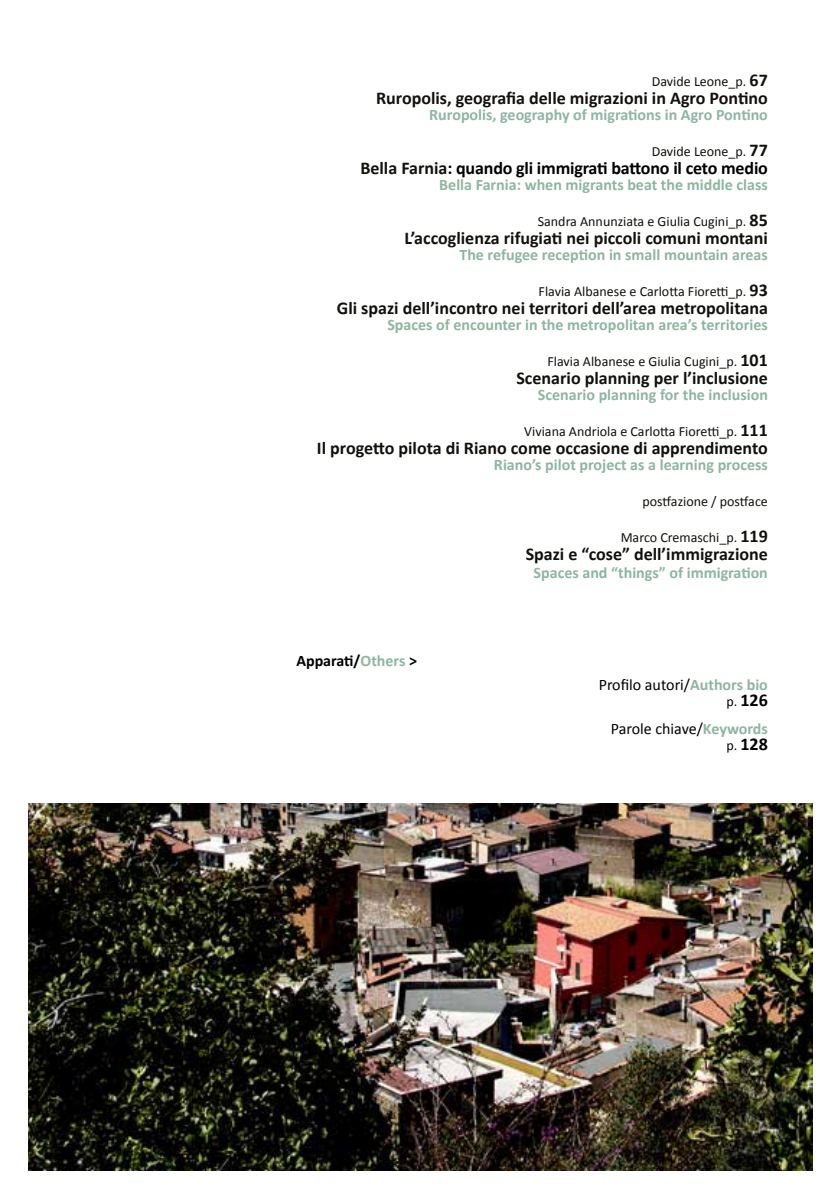
<style>
.page{position:relative;width:840px;height:1191px;background:#fff}
.page>*{position:absolute;margin:0;border:0;box-sizing:border-box;transform-origin:0 0}
.t1{font:700 18px "Calibri";color:#12110c}
.t2{font:700 18px "Calibri";letter-spacing:-.01em;color:#000}
.t3{font:700 16px "Calibri";color:#8eb6a0}
.t4{font:16px "Calibri";color:#000}
.t5{font:700 16px "Calibri";color:#000}
.t6{font:14px "Calibri";color:#12110c}
.s1{font-weight:700;font-size:18px}
.s2{color:#12110c}
.s3{color:#8eb6a0}
.s4{font-weight:700;color:#8eb6a0}
.s5{font-weight:400;font-size:14px}
</style>
<div class="page">
<img style="left:29px;top:803px;width:782px;height:368px">
<p class="t6" style="left:651px;top:72px;width:117px">Davide Leone_p. <span class="s1">67</span></p>
<p class="t1" style="left:376px;top:86px;width:393px">Ruropolis, geografia delle migrazioni in Agro Pontino</p>
<p class="t3" style="left:429px;top:104px;width:340px">Ruropolis, geography of migrations in Agro Pontino</p>
<p class="t6" style="left:651px;top:142px;width:117px">Davide Leone_p. <span class="s1">77</span></p>
<p class="t2" style="left:360px;top:156px;width:409px"><span class="s2">Bella Farnia</span>: quando gli immigrati battono il ceto medio</p>
<p class="t3" style="left:439px;top:174px;width:330px">Bella Farnia: when migrants beat the middle class</p>
<p class="t6" style="left:537px;top:212px;width:231px">Sandra Annunziata e Giulia Cugini_p. <span class="s1">85</span></p>
<p class="t1" style="left:404px;top:226px;width:365px">L’accoglienza rifugiati nei piccoli comuni montani</p>
<p class="t3" style="left:459px;top:244px;width:310px">The refugee reception in small mountain areas</p>
<p class="t6" style="left:538px;top:282px;width:231px">Flavia Albanese e Carlotta Fioretti_p. <span class="s1">93</span></p>
<p class="t1" style="left:337px;top:296px;width:432px">Gli spazi dell’incontro nei territori dell’area metropolitana</p>
<p class="t3" style="left:387px;top:314px;width:382px">Spaces of encounter in the metropolitan area’s territories</p>
<p class="t6" style="left:547px;top:352px;width:222px">Flavia Albanese e Giulia Cugini_p. <span class="s1">101</span></p>
<p class="t1" style="left:516px;top:366px;width:253px">Scenario planning per l’inclusione</p>
<p class="t3" style="left:537px;top:384px;width:231px">Scenario planning for the inclusion</p>
<p class="t6" style="left:524px;top:422px;width:245px">Viviana Andriola e Carlotta Fioretti_p. <span class="s1">111</span></p>
<p class="t1" style="left:317px;top:436px;width:452px">Il progetto pilota di Riano come occasione di apprendimento</p>
<p class="t3" style="left:493px;top:454px;width:275px">Riano’s pilot project as a learning process</p>
<p class="t6" style="left:642px;top:492px;width:127px">postfazione / postface</p>
<p class="t6" style="left:620px;top:528px;width:149px">Marco Cremaschi_p. <span class="s1">119</span></p>
<p class="t1" style="left:525px;top:542px;width:243px">Spazi e “cose” dell’immigrazione</p>
<p class="t3" style="left:533px;top:562px;width:236px">Spaces and “things” of immigration</p>
<p class="t5" style="left:296px;top:650px;width:122px">Apparati/<span class="s3">Others</span> &gt;</p>
<p class="t4" style="left:598px;top:674px;width:171px">Profilo autori/<span class="s4">Authors bio</span></p>
<p class="t2" style="left:726px;top:688px;width:43px"><span class="s5">p.</span> 126</p>
<p class="t4" style="left:610px;top:718px;width:158px">Parole chiave/<span class="s4">Keywords</span></p>
<p class="t2" style="left:726px;top:732px;width:43px"><span class="s5">p.</span> 128</p>
</div>
